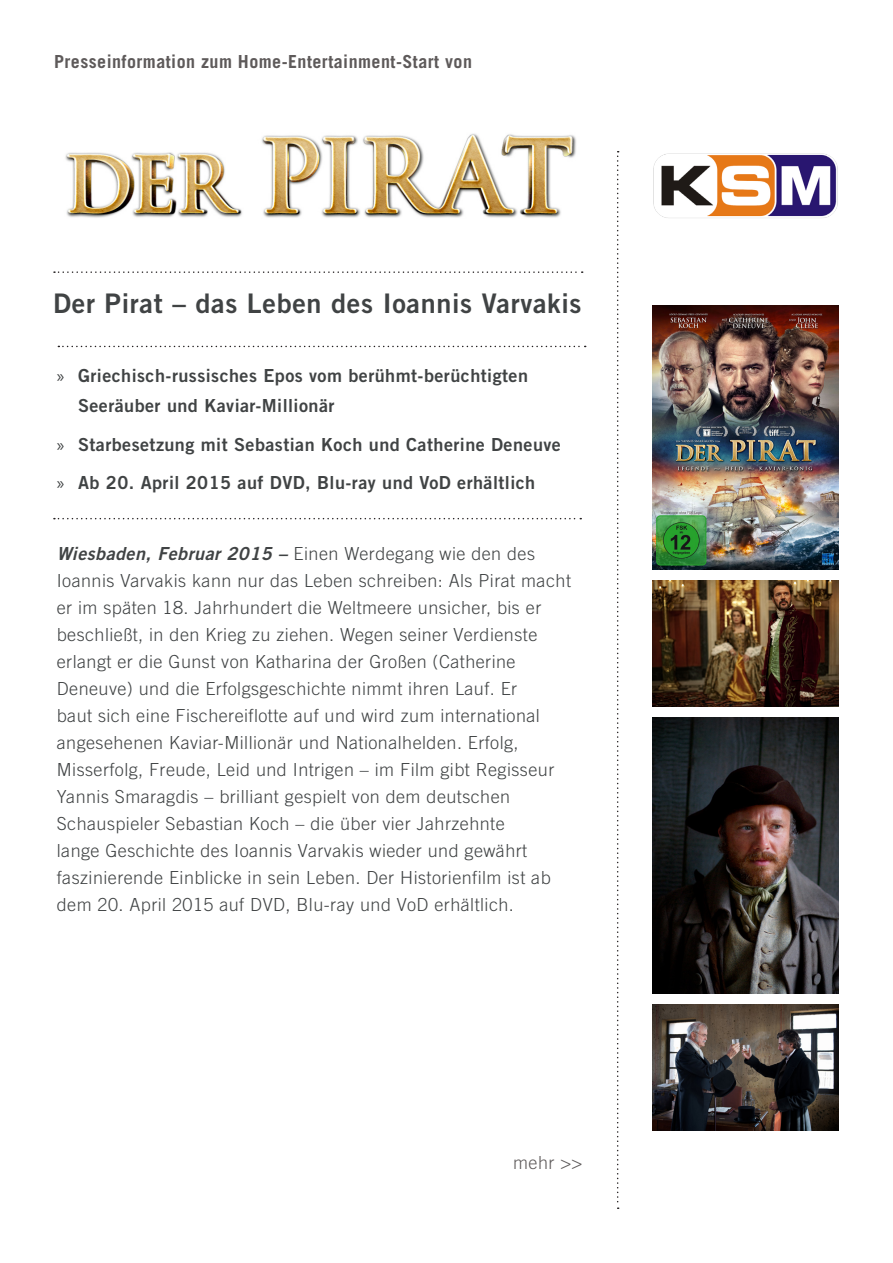
<style>
.page{position:relative;width:893px;height:1263px;background:#fff}
.page>*{position:absolute;margin:0;border:0;box-sizing:border-box;transform-origin:0 0}
.Liste{font:27px "Trade Gothic LT Bold Two";letter-spacing:.025em;color:#404344}
.Liste-2{font:300 18px/27px "Trade Gothic LT";letter-spacing:.025em;color:#404344}
.t1{font:18px/30px "Trade Gothic LT Bold Two";letter-spacing:.025em;color:#404344}
.t2{font:700 18px "Trade Gothic LT";letter-spacing:.025em;color:#5e5a5a}
.t3{font:300 18px "Trade Gothic LT";color:#5e5a5a}
.s1{font-family:"Myriad Pro"}
.s2{font-family:"Trade Gothic LT Bold Two";font-weight:400;font-style:italic}
</style>
<div class="page">
<img style="left:653px;top:153px;width:185px;height:65px">
<svg style="left:54px;top:271px;width:529px;height:2px"></svg>
<svg style="left:58px;top:346px;width:528px;height:1px"></svg>
<svg style="left:617px;top:151px;width:2px;height:1058px"></svg>
<svg style="left:54px;top:518px;width:527px;height:1px"></svg>
<img style="left:653px;top:305px;width:185px;height:264px">
<img style="left:65px;top:133px;width:511px;height:85px">
<img style="left:653px;top:580px;width:186px;height:127px">
<img style="left:653px;top:718px;width:186px;height:275px">
<img style="left:653px;top:1004px;width:186px;height:126px">
<p class="t2" style="left:54px;top:50px;width:420px">Presseinformation zum Home-Entertainment-Start von</p>
<p class="Liste" style="left:53px;top:287px;width:530px">Der Pirat – das Leben des Ioannis Varvakis</p>
<p class="t1" style="left:78px;top:361px;width:451px;text-indent:-21px"><span class="s1">»</span> Griechisch-russisches Epos vom berühmt-berüchtigten<br>Seeräuber und Kaviar-Millionär</p>
<p class="t1" style="left:57px;top:429px;width:506px"><span class="s1">»</span> Starbesetzung mit Sebastian Koch und Catherine Deneuve</p>
<p class="t1" style="left:57px;top:468px;width:480px"><span class="s1">»</span> Ab 20. April 2015 auf DVD, Blu-ray und VoD erhältlich</p>
<p class="Liste-2" style="left:57px;top:540px;width:516px"><span class="s2">Wiesbaden, Februar 2015 –</span> Einen Werdegang wie den des Ioannis Varvakis kann nur das Leben schreiben: Als Pirat macht er im späten 18. Jahrhundert die Weltmeere unsicher, bis er beschließt, in den Krieg zu ziehen. Wegen seiner Verdienste erlangt er die Gunst von Katharina der Großen (Catherine Deneuve) und die Erfolgsgeschichte nimmt ihren Lauf. Er<br>baut sich eine Fischereiflotte auf und wird zum international angesehenen Kaviar-Millionär und Nationalhelden. Erfolg, Misserfolg, Freude, Leid und Intrigen – im Film gibt Regisseur Yannis Smaragdis – brilliant gespielt von dem deutschen Schauspieler Sebastian Koch – die über vier Jahrzehnte<br>lange Geschichte des Ioannis Varvakis wieder und gewährt faszinierende Einblicke in sein Leben. Der Historienfilm ist ab dem 20. April 2015 auf DVD, Blu-ray und VoD erhältlich.</p>
<p class="t3" style="left:513px;top:1152px;width:71px">mehr &gt;&gt;</p>
</div>
